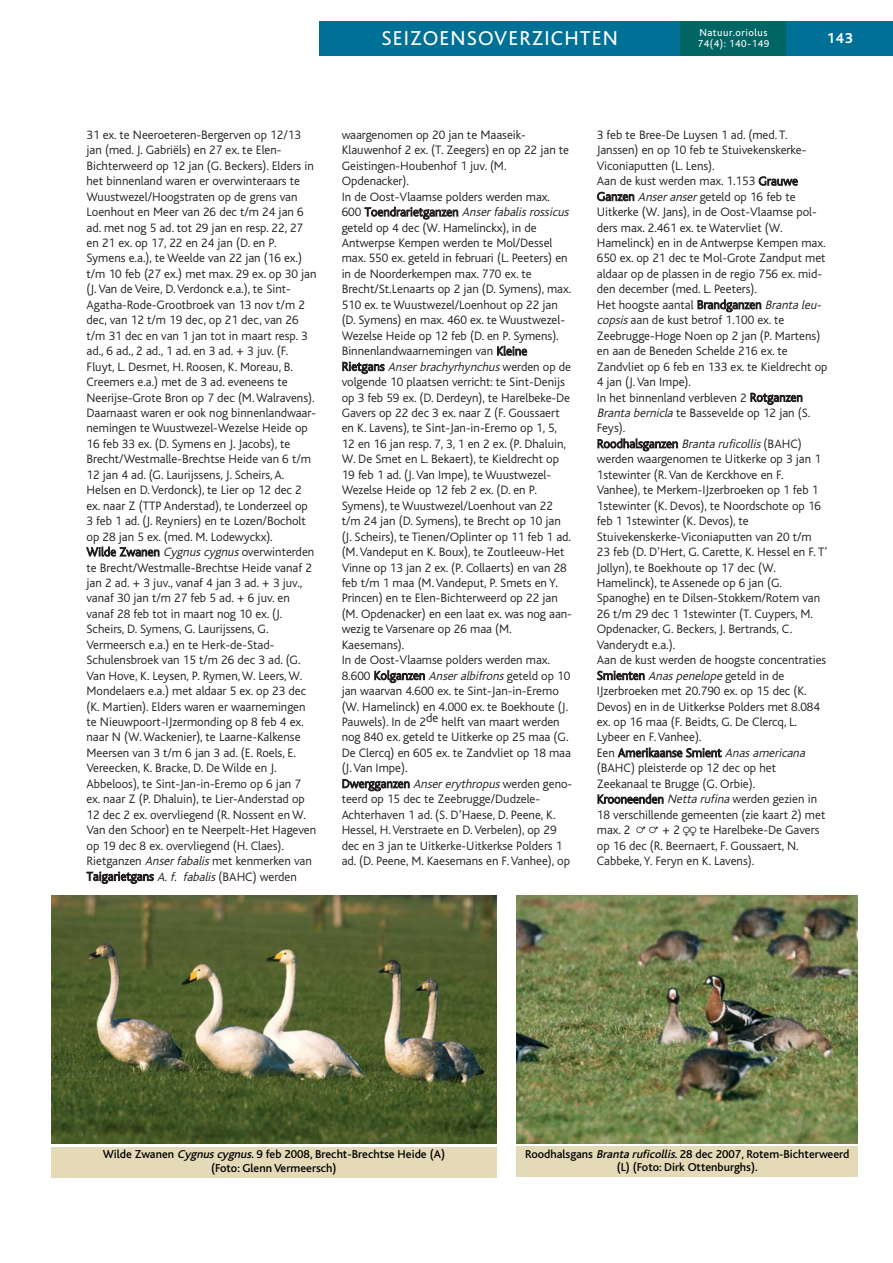
<style>
.page{position:relative;width:893px;height:1263px;background:#fff}
.page>*{position:absolute;margin:0;border:0;box-sizing:border-box;transform-origin:0 0}
.t1{font:21px "Bliss";letter-spacing:.05em;color:#fff}
.t2{font:700 15px "Bliss";color:#fff}
.t3{font:300 12.75px/15.5px "Bliss";color:#231f20}
.t4{font:500 12px/13.5px "Bliss";color:#000;text-align:center}
.t5{font:10.5px/10.5px "Bliss";letter-spacing:.05em;color:#fff}
.s1{font-style:italic}
.s2{font-family:"Astrology P01";font-weight:400}
</style>
<div class="page">
<div style="left:319px;top:21px;width:383px;height:34px;background:#007196"></div>
<div style="left:680px;top:21px;width:107px;height:34px;background:#006563"></div>
<div style="left:787px;top:21px;width:106px;height:34px;background:#007196"></div>
<img style="left:51px;top:895px;width:446px;height:249px">
<div style="left:51px;top:1147px;width:446px;height:31px;background:#e5dab7"></div>
<img style="left:516px;top:895px;width:342px;height:249px">
<div style="left:516px;top:1146px;width:342px;height:31px;background:#e5dab7"></div>
<h1 class="t1" style="left:381px;top:30px;width:238px">SEIZOENSOVERZICHTEN</h1>
<p class="t5" style="left:698px;top:29px;width:73px">Natuur.oriolus<br>74(4): 140-149</p>
<p class="t2" style="left:827px;top:32px;width:28px">143</p>
<p class="t3" style="left:87px;top:128px;width:232px">31 ex. te Neeroeteren-Bergerven op 12/13 jan (med. J. Gabriëls) en 27 ex. te Elen-Bichterweerd op 12 jan (G. Beckers). Elders in het binnenland waren er overwinteraars te Wuustwezel/Hoogstraten op de grens van Loenhout en Meer van 26 dec t/m 24 jan 6 ad. met nog 5 ad. tot 29 jan en resp. 22, 27 en 21 ex. op 17, 22 en 24 jan (D. en P.<br>Symens e.a.), te Weelde van 22 jan (16 ex.) t/m 10 feb (27 ex.) met max. 29 ex. op 30 jan (J. Van de Veire, D. Verdonck e.a.), te Sint-Agatha-Rode-Grootbroek van 13 nov t/m 2 dec, van 12 t/m 19 dec, op 21 dec, van 26 t/m 31 dec en van 1 jan tot in maart resp. 3 ad., 6 ad., 2 ad., 1 ad. en 3 ad. + 3 juv. (F.<br>Fluyt, L. Desmet, H. Roosen, K. Moreau, B.<br>Creemers e.a.) met de 3 ad. eveneens te Neerijse-Grote Bron op 7 dec (M. Walravens).<br>Daarnaast waren er ook nog binnenlandwaar&shy;nemingen te Wuustwezel-Wezelse Heide op 16 feb 33 ex. (D. Symens en J. Jacobs), te Brecht/Westmalle-Brechtse Heide van 6 t/m 12 jan 4 ad. (G. Laurijssens, J. Scheirs, A.<br>Helsen en D. Verdonck), te Lier op 12 dec 2 ex. naar Z (TTP Anderstad), te Londerzeel op 3 feb 1 ad. (J. Reyniers) en te Lozen/Bocholt op 28 jan 5 ex. (med. M. Lodewyckx).<br>Wilde Zwanen <span class="s1">Cygnus cygnus</span>overwinterden te Brecht/Westmalle-Brechtse Heide vanaf 2 jan 2 ad. + 3 juv., vanaf 4 jan 3 ad. + 3 juv., vanaf 30 jan t/m 27 feb 5 ad. + 6 juv. en vanaf 28 feb tot in maart nog 10 ex. (J.<br>Scheirs, D. Symens, G. Laurijssens, G.<br>Vermeersch e.a.) en te Herk-de-Stad-Schulensbroek van 15 t/m 26 dec 3 ad. (G.<br>Van Hove, K. Leysen, P. Rymen, W. Leers, W.<br>Mondelaers e.a.) met aldaar 5 ex. op 23 dec (K. Martien). Elders waren er waarnemingen te Nieuwpoort-IJzermonding op 8 feb 4 ex. naar N (W. Wackenier), te Laarne-Kalkense Meersen van 3 t/m 6 jan 3 ad. (E. Roels, E.<br>Vereecken, K. Bracke, D. De Wilde en J.<br>Abbeloos), te Sint-Jan-in-Eremo op 6 jan 7 ex. naar Z (P. Dhaluin), te Lier-Anderstad op 12 dec 2 ex. overvliegend (R. Nossent en W.<br>Van den Schoor) en te Neerpelt-Het Hageven op 19 dec 8 ex. overvliegend (H. Claes).<br>Rietganzen <span class="s1">Anserfabalis</span>met kenmerken van Taigarietgans <span class="s1">A.f. fabalis</span>(BAHC) werden</p>
<p class="t3" style="left:342px;top:128px;width:232px">waargenomen op 20 jan te Maaseik-Klauwenhof 2 ex. (T. Zeegers) en op 22 jan te Geistingen-Houbenhof 1 juv. (M.<br>Opdenacker).<br>In de Oost-Vlaamse polders werden max.<br>600 Toendrarietganzen <span class="s1">Anserfabalis rossicus </span>geteld op 4 dec (W. Hamelinckx), in de Antwerpse Kempen werden te Mol/Dessel max. 550 ex. geteld in februari (L. Peeters) en in de Noorderkempen max. 770 ex. te Brecht/St.Lenaarts op 2 jan (D. Symens), max.<br>510 ex. te Wuustwezel/Loenhout op 22 jan (D. Symens) en max. 460 ex. te Wuustwezel-Wezelse Heide op 12 feb (D. en P. Symens).<br>Binnenlandwaarnemingen van Kleine Rietgans <span class="s1">Anserbrachyrhynchus</span>werden op de volgende 10 plaatsen verricht: te Sint-Denijs op 3 feb 59 ex. (D. Derdeyn), te Harelbeke-De Gavers op 22 dec 3 ex. naar Z (F. Goussaert en K. Lavens), te Sint-Jan-in-Eremo op 1, 5, 12 en 16 jan resp. 7, 3, 1 en 2 ex. (P. Dhaluin, W. De Smet en L. Bekaert), te Kieldrecht op 19 feb 1 ad. (J. Van Impe), te Wuustwezel-Wezelse Heide op 12 feb 2 ex. (D. en P.<br>Symens), te Wuustwezel/Loenhout van 22 t/m 24 jan (D. Symens), te Brecht op 10 jan (J. Scheirs), te Tienen/Oplinter op 11 feb 1 ad. (M. Vandeput en K. Boux), te Zoutleeuw-Het Vinne op 13 jan 2 ex. (P. Collaerts) en van 28 feb t/m 1 maa (M. Vandeput, P. Smets en Y.<br>Princen) en te Elen-Bichterweerd op 22 jan (M. Opdenacker) en een laat ex. was nog aan&shy;wezig te Varsenare op 26 maa (M.<br>Kaesemans).<br>In de Oost-Vlaamse polders werden max.<br>8.600 Kolganzen <span class="s1">Anseralbifrons</span>geteld op 10 jan waarvan 4.600 ex. te Sint-Jan-in-Eremo (W. Hamelinck) en 4.000 ex. te Boekhoute (J.<br>Pauwels). In de 2de helft van maart werden nog 840 ex. geteld te Uitkerke op 25 maa (G.<br>De Clercq) en 605 ex. te Zandvliet op 18 maa (J. Van Impe).<br>Dwergganzen <span class="s1">Ansererythropus</span>werden geno&shy;teerd op 15 dec te Zeebrugge/Dudzele-Achterhaven 1 ad. (S. D’Haese, D. Peene, K.<br>Hessel, H. Verstraete en D. Verbelen), op 29 dec en 3 jan te Uitkerke-Uitkerkse Polders 1 ad. (D. Peene, M. Kaesemans en F. Vanhee), op</p>
<p class="t3" style="left:597px;top:128px;width:232px">3 feb te Bree-De Luysen 1 ad. (med. T.<br>Janssen) en op 10 feb te Stuivekenskerke-Viconiaputten (L. Lens).<br>Aan de kust werden max. 1.153 Grauwe Ganzen <span class="s1">Anseranser</span>geteld op 16 feb te Uitkerke (W. Jans), in de Oost-Vlaamse pol&shy;ders max. 2.461 ex. te Watervliet (W.<br>Hamelinck) en in de Antwerpse Kempen max.<br>650 ex. op 21 dec te Mol-Grote Zandput met aldaar op de plassen in de regio 756 ex. mid&shy;den december (med. L. Peeters).<br>Het hoogste aantal Brandganzen <span class="s1">Branta leu&shy;copsis</span> aan de kust betrof 1.100 ex. te Zeebrugge-Hoge Noen op 2 jan (P. Martens) en aan de Beneden Schelde 216 ex. te Zandvliet op 6 feb en 133 ex. te Kieldrecht op 4 jan (J. Van Impe).<br>In het binnenland verbleven 2 Rotganzen <span class="s1">Branta bernicla</span>te Bassevelde op 12 jan (S.<br>Feys).<br>Roodhalsganzen <span class="s1">Branta ruficollis</span>(BAHC) werden waargenomen te Uitkerke op 3 jan 1<br>1stewinter (R. Van de Kerckhove en F.<br>Vanhee), te Merkem-IJzerbroeken op 1 feb 1<br>1stewinter (K. Devos), te Noordschote op 16 feb 1 1stewinter (K. Devos), te Stuivekenskerke-Viconiaputten van 20 t/m 23 feb (D. D’Hert, G. Carette, K. Hessel en F. T’ Jollyn), te Boekhoute op 17 dec (W.<br>Hamelinck), te Assenede op 6 jan (G.<br>Spanoghe) en te Dilsen-Stokkem/Rotem van 26 t/m 29 dec 1 1stewinter (T. Cuypers, M.<br>Opdenacker, G. Beckers, J. Bertrands, C.<br>Vanderydt e.a.).<br>Aan de kust werden de hoogste concentraties Smienten <span class="s1">Anas penelope</span>geteld in de IJzerbroeken met 20.790 ex. op 15 dec (K.<br>Devos) en in de Uitkerkse Polders met 8.084 ex. op 16 maa (F. Beidts, G. De Clercq, L.<br>Lybeer en F. Vanhee).<br>Een Amerikaanse Smient <span class="s1">Anas americana </span>(BAHC) pleisterde op 12 dec op het Zeekanaal te Brugge (G. Orbie).<br>Krooneenden <span class="s1">Netta rufina</span>werden gezien in 18 verschillende gemeenten (zie kaart 2) met max. 2 <span class="s2">00</span> + 2 <span class="s2">RR</span> te Harelbeke-De Gavers op 16 dec (R. Beernaert, F. Goussaert, N.<br>Cabbeke, Y. Feryn en K. Lavens).</p>
<p class="t4" style="left:103px;top:1149px;width:344px">Wilde Zwanen <span class="s1">Cygnus cygnus</span>. 9 feb 2008, Brecht-Brechtse Heide (A) (Foto: Glenn Vermeersch)</p>
<p class="t4" style="left:525px;top:1148px;width:326px">Roodhalsgans <span class="s1">Branta ruficollis</span>. 28 dec 2007, Rotem-Bichterweerd (L) (Foto: Dirk Ottenburghs).</p>
</div>
